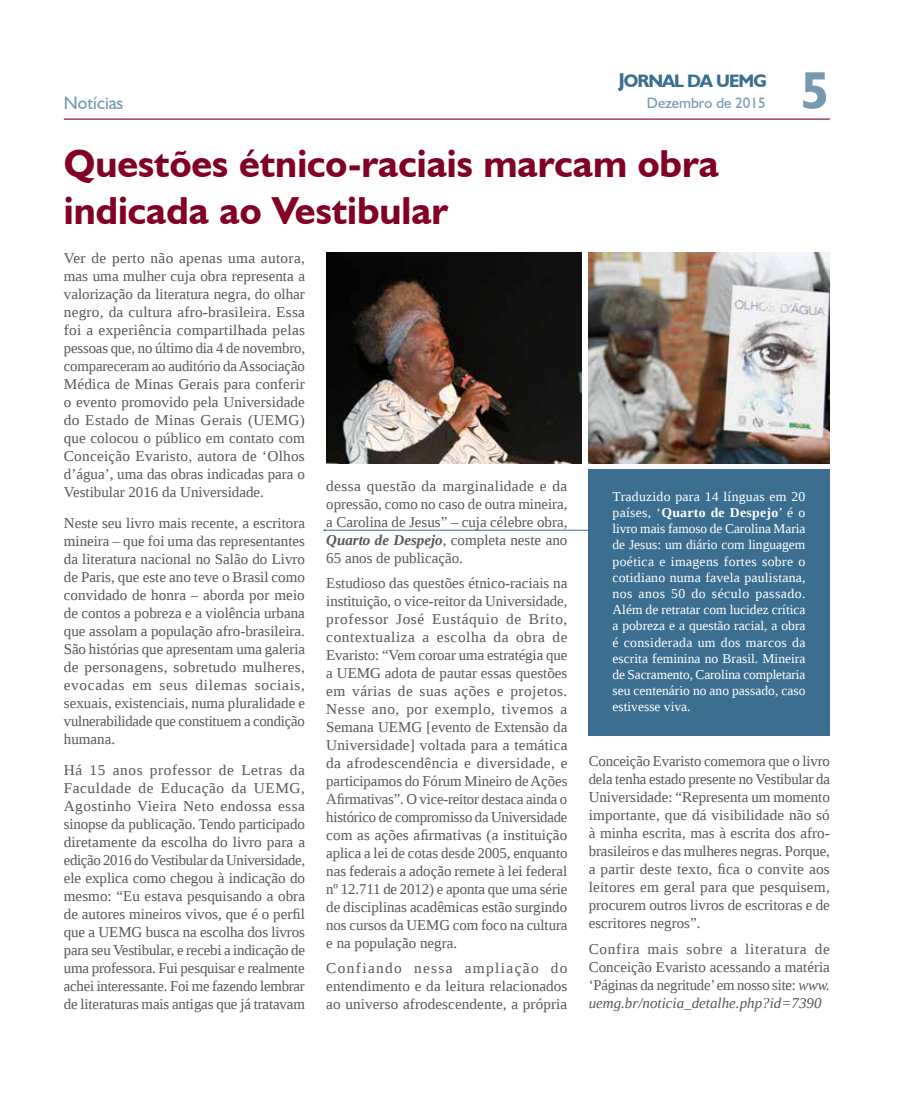
<style>
.page{position:relative;width:915px;height:1106px;background:#fff}
.page>*{position:absolute;margin:0;border:0;box-sizing:border-box;transform-origin:0 0}
.t1{font:700 52.5px "Humanist 521 BT";color:#7699b0}
.t2{font:700 39px/46.8px "Humanist 521 BT";color:#820024}
.t3{font:700 18px "Humanist 521 BT";letter-spacing:-.05em;color:#3b6e8f}
.t4{font:18px "Humanist 521 BT";color:#7699b0}
.t5{font:15px/18px "Liberation Serif";color:#58595b;text-align:justify}
.t6{font:15px "Humanist 521 BT";color:#7699b0}
.t7{font:13.5px/16.2px "Liberation Serif";color:#fff;text-align:justify}
.s1{font-size:19.95px}
.s2{font-weight:700;font-style:italic}
.s3{font-weight:700}
.s4{font-style:italic}
</style>
<div class="page">
<hr style="left:64px;top:118px;width:765px;height:2px;background:#820024">
<img style="left:326px;top:252px;width:255px;height:211px">
<img style="left:588px;top:252px;width:241px;height:211px">
<div style="left:588px;top:469px;width:241px;height:266px;background:#3b6e8f"></div>
<hr style="left:324px;top:530px;width:270px;height:1px;background:#3b6e8f">
<p class="t4" style="left:64px;top:91px;width:61px">Notícias</p>
<p class="t3" style="left:618px;top:69px;width:150px"><span class="s1">J</span>ORNAL DA UEMG</p>
<p class="t6" style="left:646px;top:94px;width:120px">Dezembro de 2015</p>
<h2 class="t2" style="left:64px;top:140px;width:656px">Questões étnico-raciais marcam obra indicada ao Vestibular</h2>
<h1 class="t1" style="left:800px;top:58px;width:30px">5</h1>
<p class="t5" style="left:64px;top:249px;width:243px">Ver de perto não apenas uma autora, mas uma mulher cuja obra representa a valorização da literatura negra, do olhar negro, da cultura afro-brasileira. Essa foi a experiência compartilhada pelas pessoas que, no último dia 4 de novembro, compareceram ao auditório da Associação Médica de Minas Gerais para conferir o evento promovido pela Universidade do Estado de Minas Gerais (UEMG) que colocou o público em contato com Conceição Evaristo, autora de ‘Olhos d’água’, uma das obras indicadas para o Vestibular 2016 da Universidade.</p>
<p class="t5" style="left:64px;top:513px;width:243px">Neste seu livro mais recente, a escritora mineira – que foi uma das representantes da literatura nacional no Salão do Livro de Paris, que este ano teve o Brasil como convidado de honra – aborda por meio de contos a pobreza e a violência urbana que assolam a população afro-brasileira.<br>São histórias que apresentam uma galeria de personagens, sobretudo mulheres, evocadas em seus dilemas sociais, sexuais, existenciais, numa pluralidade e vulnerabilidade que constituem a condição humana.</p>
<p class="t5" style="left:64px;top:760px;width:243px">Há 15 anos professor de Letras da Faculdade de Educação da UEMG, Agostinho Vieira Neto endossa essa sinopse da publicação. Tendo participado diretamente da escolha do livro para a edição 2016 do Vestibular da Universidade, ele explica como chegou à indicação do mesmo: “Eu estava pesquisando a obra de autores mineiros vivos, que é o perfil que a UEMG busca na escolha dos livros para seu Vestibular, e recebi a indicação de uma professora. Fui pesquisar e realmente achei interessante. Foi me fazendo lembrar de literaturas mais antigas que já tratavam</p>
<p class="t5" style="left:326px;top:477px;width:242px">dessa questão da marginalidade e da opressão, como no caso de outra mineira, a Carolina de Jesus” – cuja célebre obra, <span class="s2">Quarto de Despejo</span>, completa neste ano 65 anos de publicação.</p>
<p class="t5" style="left:326px;top:574px;width:243px">Estudioso das questões étnico-raciais na instituição, o vice-reitor da Universidade, professor José Eustáquio de Brito, contextualiza a escolha da obra de Evaristo: “Vem coroar uma estratégia que a UEMG adota de pautar essas questões em várias de suas ações e projetos.<br>Nesse ano, por exemplo, tivemos a Semana UEMG [evento de Extensão da Universidade] voltada para a temática da afrodescendência e diversidade, e participamos do Fórum Mineiro de Ações Afirmativas”. O vice-reitor destaca ainda o histórico de compromisso da Universidade com as ações afirmativas (a instituição aplica a lei de cotas desde 2005, enquanto nas federais a adoção remete à lei federal nº 12.711 de 2012) e aponta que uma série de disciplinas acadêmicas estão surgindo nos cursos da UEMG com foco na cultura e na população negra.</p>
<p class="t5" style="left:326px;top:958px;width:243px">Confiando nessa ampliação do entendimento e da leitura relacionados ao universo afrodescendente, a própria</p>
<p class="t7" style="left:612px;top:488px;width:194px">Traduzido para 14 línguas em 20 países, ‘<span class="s3">Quarto de Despejo</span>’ é o livro mais famoso de Carolina Maria de Jesus: um diário com linguagem poética e imagens fortes sobre o cotidiano numa favela paulistana, nos anos 50 do século passado.<br>Além de retratar com lucidez crítica a pobreza e a questão racial, a obra é considerada um dos marcos da escrita feminina no Brasil. Mineira de Sacramento, Carolina completaria seu centenário no ano passado, caso estivesse viva.</p>
<p class="t5" style="left:588px;top:751px;width:243px">Conceição Evaristo comemora que o livro dela tenha estado presente no Vestibular da Universidade: “Representa um momento importante, que dá visibilidade não só à minha escrita, mas à escrita dos afro&shy;brasileiros e das mulheres negras. Porque, a partir deste texto, fica o convite aos leitores em geral para que pesquisem, procurem outros livros de escritoras e de escritores negros”.</p>
<p class="t5" style="left:588px;top:940px;width:243px">Confira mais sobre a literatura de Conceição Evaristo acessando a matéria ‘Páginas da negritude’ em nosso site: <span class="s4">www. uemg.br/noticia_detalhe.php?id=7390</span></p>
</div>
